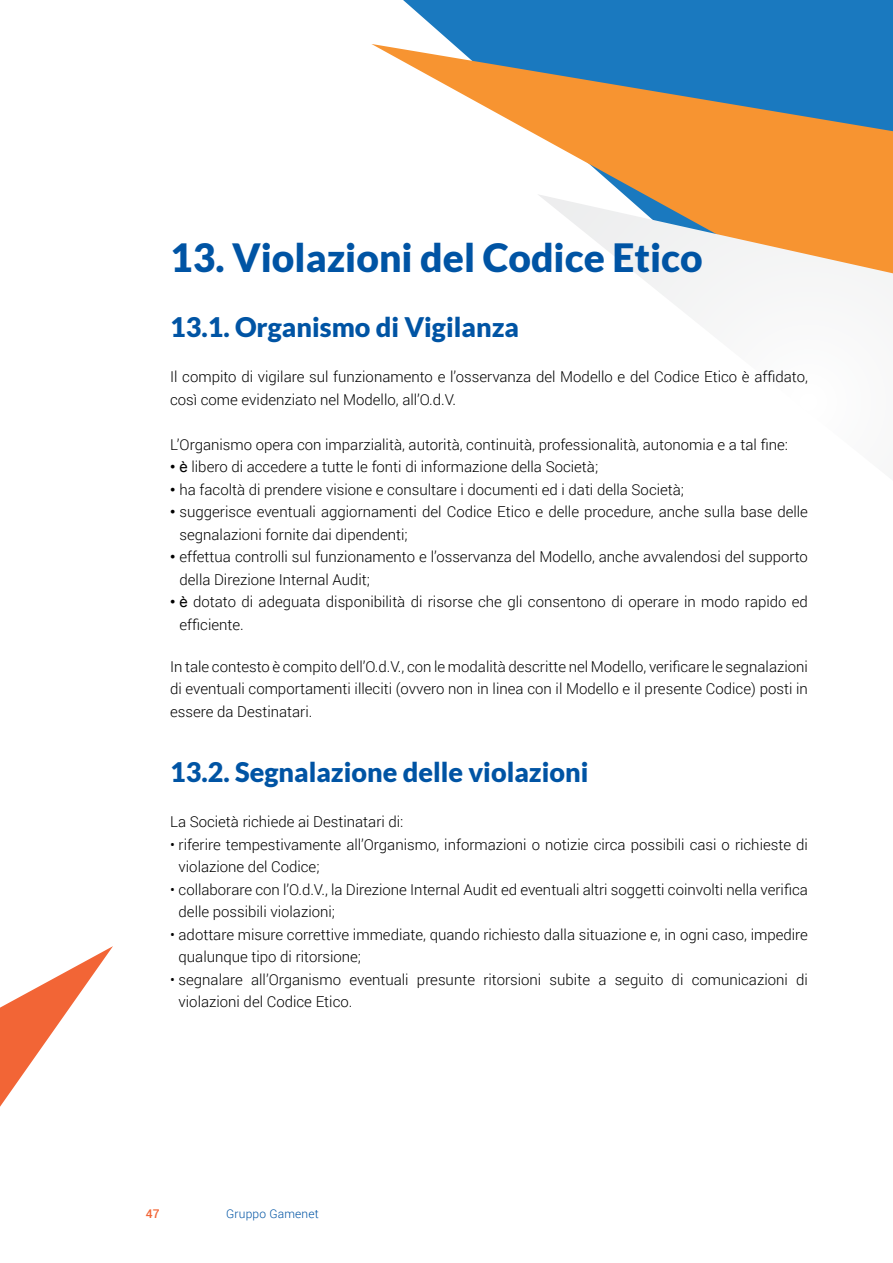
<style>
.page{position:relative;width:893px;height:1263px;background:#fff}
.page>*{position:absolute;margin:0;border:0;box-sizing:border-box;transform-origin:0 0}
.t1{font:900 39px "Lato";color:#0054a4}
.t2{font:900 27px "Lato";color:#0054a4}
.t3{font:300 15px/22.5px "Roboto";color:#000}
.t4{font:300 12px "Roboto";letter-spacing:.015em;color:#0054a4}
.t5{font:500 12px "Roboto";color:#f26536}
.s1{font-family:"Arial";font-weight:400}
</style>
<div class="page">
<svg style="left:0;top:946px;width:113px;height:161px"></svg>
<div style="left:403px;top:0;width:490px;height:44px;background:#1a79bf"></div>
<svg style="left:371px;top:44px;width:522px;height:150px"></svg>
<svg style="left:539px;top:194px;width:354px;height:126px"></svg>
<h1 class="t1" style="left:170px;top:235px;width:534px">13. Violazioni del codice etico</h1>
<h2 class="t2" style="left:170px;top:311px;width:351px">13.1. Organismo di Vigilanza</h2>
<p class="t3" style="left:170px;top:365px;width:639px">Il compito di vigilare sul funzionamento e l’osservanza del Modello e del Codice Etico è affidato, così come evidenziato nel Modello, all’O.d.V.</p>
<p class="t3" style="left:170px;top:432px;width:619px">L’Organismo opera con imparzialità, autorità, continuità, professionalità, autonomia e a tal fine:</p>
<p class="t3" style="left:170px;top:455px;width:430px"><span class="s1">• è</span> libero di accedere a tutte le fonti di informazione della Società;</p>
<p class="t3" style="left:170px;top:477px;width:516px"><span class="s1">•</span> ha facoltà di prendere visione e consultare i documenti ed i dati della Società;</p>
<p class="t3" style="left:179px;top:500px;width:630px;text-indent:-9px"><span class="s1">•</span> suggerisce eventuali aggiornamenti del Codice Etico e delle procedure, anche sulla base delle segnalazioni fornite dai dipendenti;</p>
<p class="t3" style="left:179px;top:545px;width:630px;text-indent:-9px"><span class="s1">•</span> effettua controlli sul funzionamento e l’osservanza del Modello, anche avvalendosi del supporto della Direzione Internal Audit;</p>
<p class="t3" style="left:179px;top:590px;width:630px;text-indent:-9px"><span class="s1">• è</span> dotato di adeguata disponibilità di risorse che gli consentono di operare in modo rapido ed efficiente.</p>
<p class="t3" style="left:170px;top:654px;width:639px;text-align:justify">In tale contesto è compito dell’O.d.V., con le modalità descritte nel Modello, verificare le segnalazioni di eventuali comportamenti illeciti (ovvero non in linea con il Modello e il presente Codice) posti in essere da Destinatari.</p>
<h2 class="t2" style="left:170px;top:756px;width:420px">13.2. Segnalazione delle violazioni</h2>
<p class="t3" style="left:170px;top:810px;width:235px">La Società richiede ai Destinatari di:</p>
<p class="t3" style="left:179px;top:832px;width:631px;text-indent:-8px">• riferire tempestivamente all’Organismo, informazioni o notizie circa possibili casi o richieste di violazione del Codice;</p>
<p class="t3" style="left:179px;top:877px;width:631px;text-indent:-8px">• collaborare con l’O.d.V., la Direzione Internal Audit ed eventuali altri soggetti coinvolti nella verifica delle possibili violazioni;</p>
<p class="t3" style="left:179px;top:922px;width:631px;text-indent:-8px">• adottare misure correttive immediate, quando richiesto dalla situazione e, in ogni caso, impedire qualunque tipo di ritorsione;</p>
<p class="t3" style="left:179px;top:967px;width:631px;text-indent:-8px">• segnalare all’Organismo eventuali presunte ritorsioni subite a seguito di comunicazioni di violazioni del Codice Etico.</p>
<p class="t5" style="left:146px;top:1205px;width:15px">47</p>
<p class="t4" style="left:226px;top:1205px;width:94px">Gruppo Gamenet</p>
</div>
